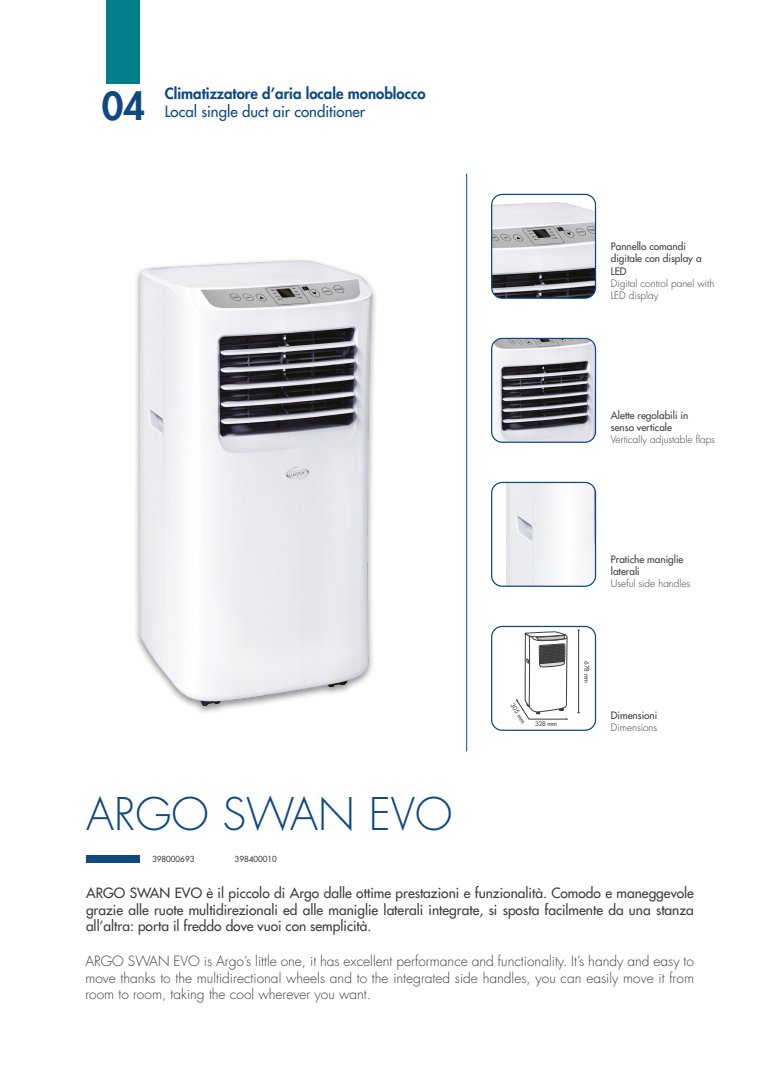
<style>
.page{position:relative;width:780px;height:1088px;background:#fff}
.page>*{position:absolute;margin:0;border:0;box-sizing:border-box;transform-origin:0 0}
.t1{font:300 43.75px "Futura LT";color:#0e4982}
.t2{font:800 37.5px "Futura LT";color:#0e4982}
.t3{font:800 15px "Futura LT";color:#0e4982}
.t4{font:15px "Futura LT";color:#0e4982}
.t5{font:13.75px/16.4px "Futura LT";color:#3d3d3c;text-align:justify}
.t6{font:300 13.75px/16.2px "Futura LT";color:#3d3d3c;text-align:justify}
.t7{font:10px/12px "Futura LT";color:#3d3d3c}
.t8{font:300 10px/12px "Futura LT";color:#3d3d3c}
.t9{font:8.12px "Futura LT";color:#3d3d3c}
.t10{font:6.25px "Futura LT";letter-spacing:-.01em;color:#3d3d3c}
</style>
<div class="page">
<img style="left:493px;top:194px;width:102px;height:103px">
<div style="left:491px;top:194px;width:105px;height:105px;border:1px solid #0e4982;border-radius:11px"></div>
<img style="left:493px;top:338px;width:102px;height:103px">
<div style="left:491px;top:338px;width:105px;height:105px;border:1px solid #0e4982;border-radius:11px"></div>
<img style="left:493px;top:482px;width:102px;height:103px">
<div style="left:491px;top:482px;width:105px;height:105px;border:1px solid #0e4982;border-radius:11px"></div>
<img style="left:136px;top:259px;width:240px;height:454px">
<hr style="left:466px;top:174px;width:1px;height:577px;background:#0e4982">
<div style="left:86px;top:855px;width:53px;height:8px;background:#0e4982"></div>
<div style="left:491px;top:626px;width:105px;height:105px;border:1px solid #0e4982;border-radius:11px"></div>
<hr style="left:578px;top:630px;width:1px;height:83px;background:#3d3d3c">
<svg style="left:515px;top:631px;width:52px;height:100px"></svg>
<div style="left:107px;top:0;width:33px;height:83px;background:#007f8b"></div>
<p class="t2" style="left:102px;top:81px;width:45px">04</p>
<p class="t3" style="left:165px;top:83px;width:262px">Climatizzatore d’aria locale monoblocco</p>
<p class="t4" style="left:165px;top:102px;width:202px">Local single duct air conditioner</p>
<p class="t1" style="left:86px;top:787px;width:368px">ARGO SWAN EVO</p>
<p class="t7" style="left:611px;top:240px;width:76px">Pannello comandi</p>
<p class="t7" style="left:611px;top:252px;width:92px;line-height:12.8px">digitale con display a<br>LED</p>
<p class="t8" style="left:611px;top:277px;width:105px">Digital control panel with<br>LED display</p>
<p class="t7" style="left:611px;top:409px;width:79px">Alette regolabili in senso verticale</p>
<p class="t8" style="left:611px;top:433px;width:106px">Vertically adjustable flaps</p>
<p class="t7" style="left:611px;top:553px;width:74px">Pratiche maniglie laterali</p>
<p class="t8" style="left:611px;top:577px;width:81px">Useful side handles</p>
<p class="t10" style="left:515px;top:702px;width:23px;rotate:57deg">305 mm</p>
<p class="t10" style="left:535px;top:719px;width:23px">328 mm</p>
<p class="t10" style="left:591px;top:661px;width:23px;rotate:90deg">678 mm</p>
<p class="t7" style="left:611px;top:709px;width:48px">Dimensioni</p>
<p class="t8" style="left:611px;top:721px;width:48px">Dimensions</p>
<p class="t9" style="left:152px;top:853px;width:44px">398000693</p>
<p class="t9" style="left:234px;top:853px;width:44px">398400010</p>
<p class="t5" style="left:86px;top:885px;width:609px">ARGO SWAN EVO è il piccolo di Argo dalle ottime prestazioni e funzionalità. Comodo e maneggevole grazie alle ruote multidirezionali ed alle maniglie laterali integrate, si sposta facilmente da una stanza all’altra: porta il freddo dove vuoi con semplicità.</p>
<p class="t6" style="left:85px;top:953px;width:610px">ARGO SWAN EVO is Argo’s little one, it has excellent performance and functionality. It’s handy and easy to move thanks to the multidirectional wheels and to the integrated side handles, you can easily move it from room to room, taking the cool wherever you want.</p>
</div>
